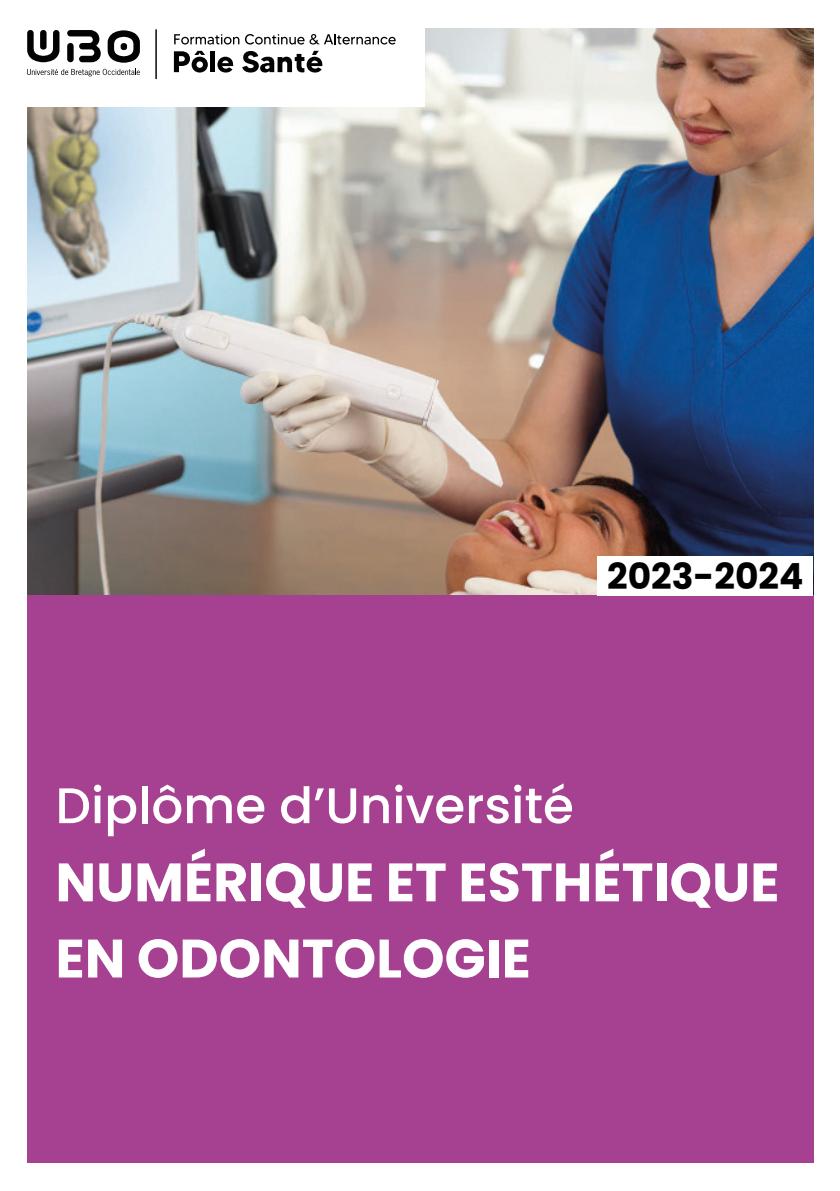
<style>
.page{position:relative;width:840px;height:1191px;background:#fff}
.page>*{position:absolute;margin:0;border:0;box-sizing:border-box;transform-origin:0 0}
.t1{font:700 54px/76.2px "Poppins";color:#fff}
.t2{font:500 50px "Poppins";color:#fff}
.t3{font:700 36px "Poppins";color:#000}
</style>
<div class="page">
<img style="left:27px;top:28px;width:785px;height:567px">
<div style="left:27px;top:595px;width:785px;height:567px;background:#a64191"></div>
<div style="left:597px;top:556px;width:215px;height:39px;background:#fff"></div>
<div style="left:0;top:0;width:424px;height:106px;background:#fff"></div>
<hr style="left:155px;top:29px;width:2px;height:50px;background:#020203">
<svg style="left:27px;top:69px;width:113px;height:7px"></svg>
<svg style="left:27px;top:30px;width:113px;height:33px"></svg>
<svg style="left:174px;top:51px;width:34px;height:22px"></svg>
<div style="left:210px;top:51px;width:5px;height:21px;background:#020203"></div>
<svg style="left:217px;top:57px;width:16px;height:16px"></svg>
<svg style="left:242px;top:51px;width:81px;height:22px"></svg>
<svg style="left:174px;top:34px;width:65px;height:11px"></svg>
<svg style="left:245px;top:34px;width:151px;height:11px"></svg>
<p class="t3" style="left:606px;top:555px;width:198px">2023-2024</p>
<p class="t2" style="left:55px;top:776px;width:519px">Diplôme d’Université</p>
<p class="t1" style="left:55px;top:844px;width:725px">NUMÉRIQUE ET ESTHÉTIQUE<br>EN ODONTOLOGIE</p>
</div>
